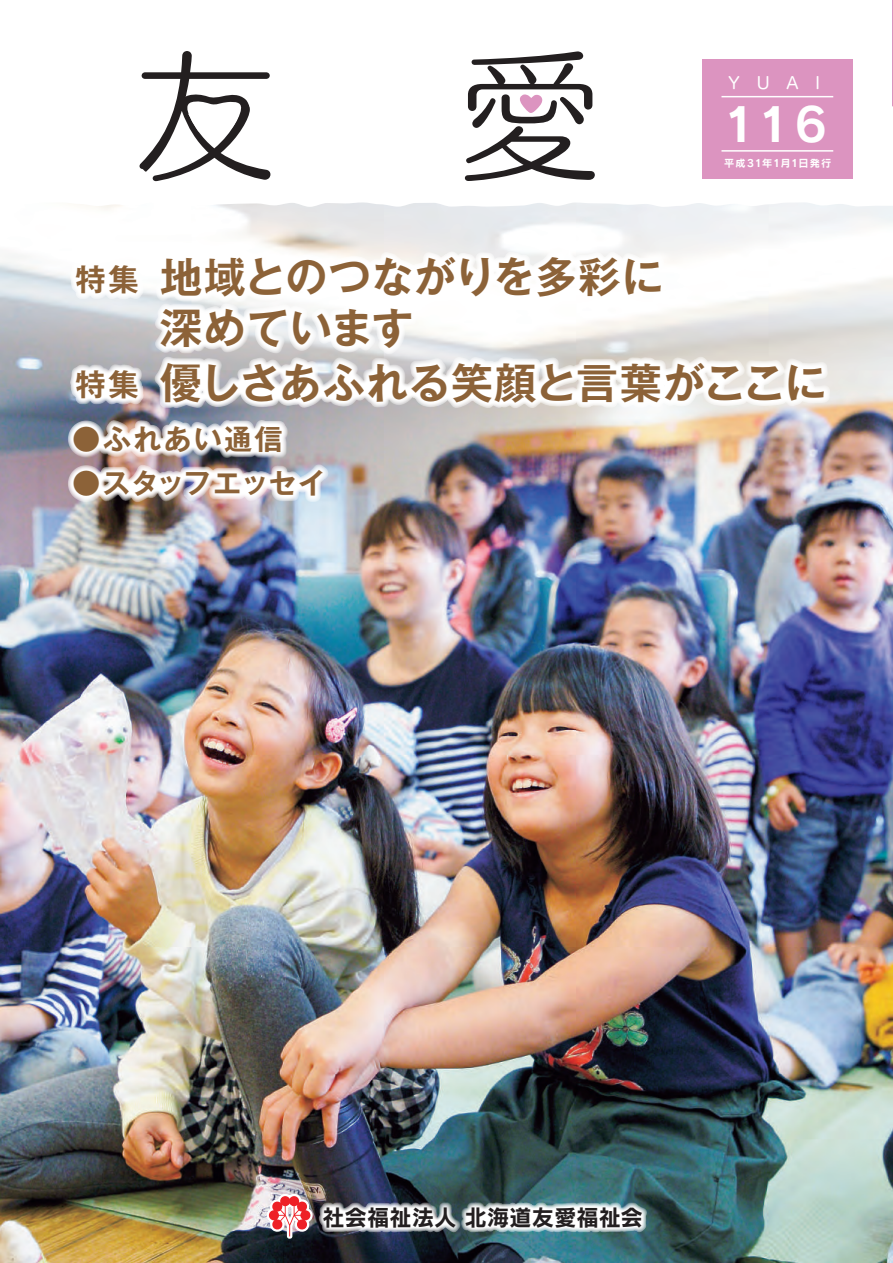
<style>
.page{position:relative;width:893px;height:1263px;background:#fff}
.page>*{position:absolute;margin:0;border:0;box-sizing:border-box;transform-origin:0 0}
.t1{font:45.9px "Rodin Pro B";color:#fff}
.t2{font:700 42px "Gothic MB101 Pr 5 De";letter-spacing:.005em;color:#8c6238}
.t3{font:700 28.35px "Gothic MB101 Pr 5 De";letter-spacing:-.02em;color:#8c6238}
.t4{font:700 28.35px "Gothic MB101 Pr 5 De";letter-spacing:.06em;color:#8c6238}
.t5{font:22.5px "Rodin Pro B";letter-spacing:-.005em;color:#231f20}
.t6{font:16.8px "Hira Maru Pro N W4";color:#fff}
.t7{font:10.2px "Rodin Pro B";letter-spacing:.105em;color:#fff}
.s1{font-size:30.45px;color:#fff}
</style>
<div class="page">
<img style="left:0;top:207px;width:893px;height:1056px">
<svg style="left:96px;top:59px;width:797px;height:148px"></svg>
<img style="left:259px;top:1191px;width:393px;height:50px">
<div style="left:702px;top:60px;width:151px;height:119px;background:#dc94c0"></div>
<hr style="left:721px;top:150px;width:112px;height:2px;background:#fff">
<hr style="left:721px;top:96px;width:112px;height:1px;background:#fff">
<svg style="left:140px;top:51px;width:130px;height:130px"></svg>
<svg style="left:465px;top:51px;width:130px;height:130px"></svg>
<svg style="left:892px;top:0;width:1px;height:140px"></svg>
<img style="left:64px;top:245px;width:772px;height:264px">
<p class="t6" style="left:728px;top:68px;width:93px">YUAI</p>
<p class="t1" style="left:723px;top:94px;width:89px">116</p>
<p class="t7" style="left:724px;top:156px;width:109px">平成3 1 年1 月1 日発行</p>
<p class="t2" style="left:76px;top:243px;width:590px"><span class="s1">特集</span> 地域とのつながりを多彩に</p>
<p class="t2" style="left:160px;top:294px;width:255px">深めています</p>
<p class="t2" style="left:76px;top:348px;width:753px"><span class="s1">特集</span> 優しさあふれる笑顔と言葉がここに</p>
<p class="t4" style="left:72px;top:415px;width:212px">●ふれあい通信</p>
<p class="t3" style="left:72px;top:460px;width:256px">●スタッフエッセイ</p>
<p class="t5" style="left:322px;top:1202px;width:322px">社会福祉法人北海道友愛福祉会</p>
</div>
